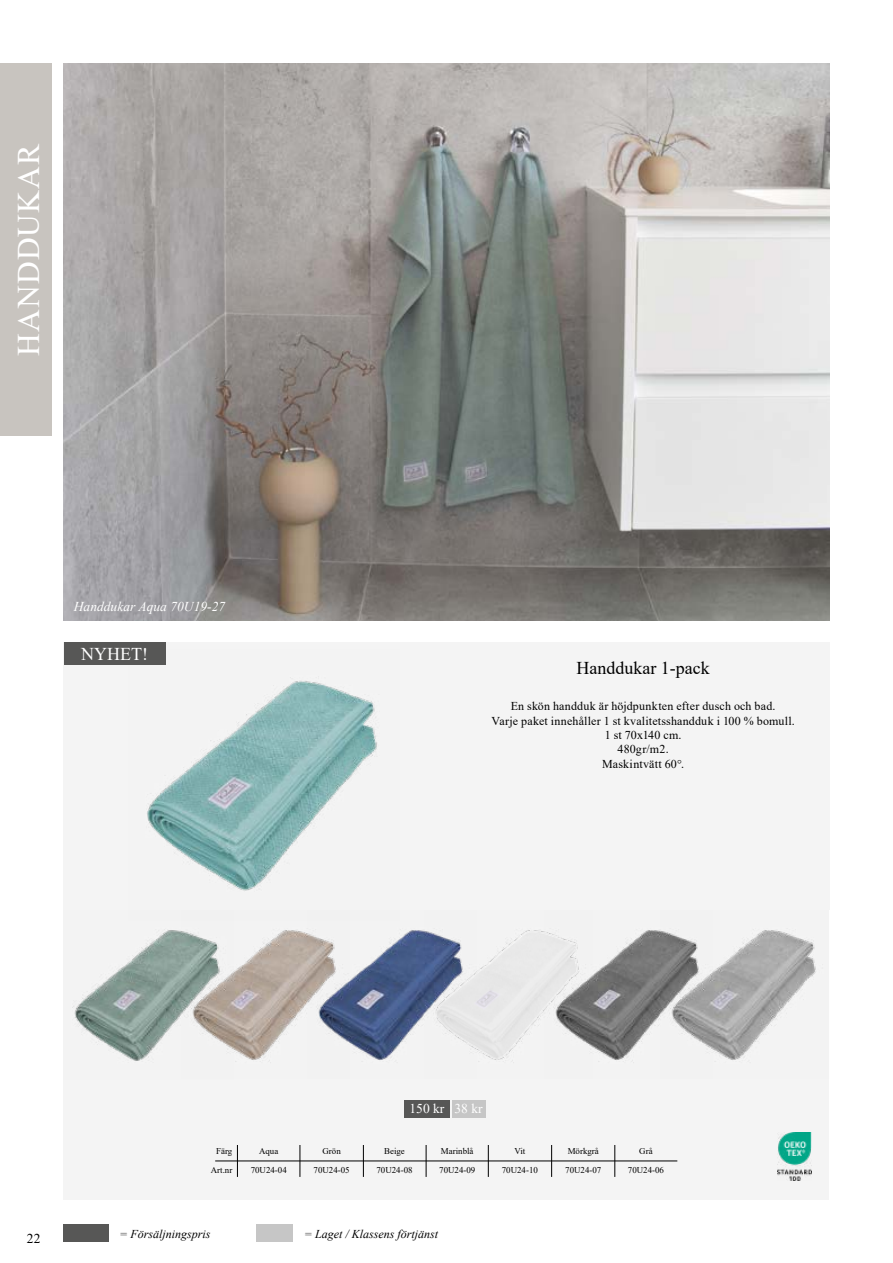
<style>
.page{position:relative;width:893px;height:1263px;background:#fff}
.page>*{position:absolute;margin:0;border:0;box-sizing:border-box;transform-origin:0 0}
.t1{font:31.5px "Times New Roman";letter-spacing:.035em;color:#fff}
.t2{font:18px "Times New Roman";color:#000}
.t3{font:18px "Times New Roman";color:#fff}
.t4{font:italic 13.5px "Times New Roman";color:#fff}
.t5{font:13.5px "Times New Roman";color:#fff}
.t6{font:13.5px "Times New Roman";color:#000}
.t7{font:12px/14.4px "Times New Roman";letter-spacing:.015em;color:#000;text-align:center}
.t8{font:italic 12px "Times New Roman";color:#000}
.t9{font:8.85px "Times New Roman";color:#000}
</style>
<div class="page">
<img style="left:64px;top:64px;width:765px;height:557px">
<div style="left:0;top:64px;width:52px;height:372px;background:#c8c4bf"></div>
<div style="left:64px;top:642px;width:765px;height:557px;background:#f4f4f4"></div>
<div style="left:64px;top:1225px;width:45px;height:17px;background:#575756"></div>
<div style="left:257px;top:1225px;width:36px;height:17px;background:#c6c6c6"></div>
<div style="left:404px;top:1100px;width:45px;height:18px;background:#575756"></div>
<div style="left:452px;top:1100px;width:34px;height:18px;background:#c6c6c6"></div>
<img style="left:147px;top:677px;width:230px;height:214px">
<img style="left:233px;top:930px;width:75px;height:133px">
<img style="left:72px;top:929px;width:161px;height:132px">
<img style="left:713px;top:930px;width:103px;height:130px">
<img style="left:592px;top:930px;width:121px;height:133px">
<img style="left:308px;top:930px;width:116px;height:130px">
<img style="left:424px;top:930px;width:168px;height:133px">
<div style="left:64px;top:642px;width:102px;height:23px;background:#575756"></div>
<hr style="left:300px;top:1145px;width:1px;height:32px;background:#000">
<hr style="left:363px;top:1145px;width:1px;height:32px;background:#000">
<hr style="left:426px;top:1145px;width:1px;height:32px;background:#000">
<hr style="left:215px;top:1161px;width:462px;height:1px;background:#000">
<hr style="left:237px;top:1145px;width:1px;height:32px;background:#000">
<hr style="left:488px;top:1145px;width:1px;height:32px;background:#000">
<hr style="left:551px;top:1145px;width:1px;height:32px;background:#000">
<hr style="left:615px;top:1145px;width:1px;height:32px;background:#000">
<img style="left:777px;top:1132px;width:34px;height:48px">
<h1 class="t1" style="left:6px;top:356px;width:214px;rotate:-90deg">HANDDUKAR</h1>
<p class="t4" style="left:74px;top:597px;width:153px">Handdukar Aqua 70U19-27</p>
<h2 class="t3" style="left:81px;top:641px;width:68px">NYHET!</h2>
<h2 class="t2" style="left:576px;top:655px;width:135px">Handdukar 1-pack</h2>
<p class="t7" style="left:491px;top:698px;width:305px">En skön handduk är höjdpunkten efter dusch och bad.<br>Varje paket innehåller 1 st kvalitetsshandduk i 100 % bomull.<br>1 st 70x140 cm.<br>480gr/m2.<br>Maskintvätt 60°.</p>
<p class="t5" style="left:410px;top:1099px;width:75px">150 kr 38 kr</p>
<p class="t9" style="left:216px;top:1144px;width:18px">Färg</p>
<p class="t9" style="left:259px;top:1144px;width:21px">Aqua</p>
<p class="t9" style="left:322px;top:1144px;width:20px">Grön</p>
<p class="t9" style="left:384px;top:1144px;width:22px">Beige</p>
<p class="t9" style="left:441px;top:1144px;width:34px">Marinblå</p>
<p class="t9" style="left:514px;top:1144px;width:12px">Vit</p>
<p class="t9" style="left:211px;top:1163px;width:23px">Art.nr</p>
<p class="t9" style="left:251px;top:1163px;width:38px">70U24-04</p>
<p class="t9" style="left:314px;top:1163px;width:38px">70U24-05</p>
<p class="t9" style="left:376px;top:1163px;width:38px">70U24-08</p>
<p class="t9" style="left:439px;top:1163px;width:38px">70U24-09</p>
<p class="t9" style="left:502px;top:1163px;width:38px">70U24-10</p>
<p class="t6" style="left:27px;top:1228px;width:15px">22</p>
<p class="t8" style="left:119px;top:1225px;width:93px">= Försäljningspris</p>
<p class="t8" style="left:304px;top:1225px;width:136px">= Laget / Klassens förtjänst</p>
<p class="t9" style="left:568px;top:1144px;width:33px">Mörkgrå</p>
<p class="t9" style="left:639px;top:1144px;width:15px">Grå</p>
<p class="t9" style="left:565px;top:1163px;width:38px">70U24-07</p>
<p class="t9" style="left:628px;top:1163px;width:38px">70U24-06</p>
</div>
